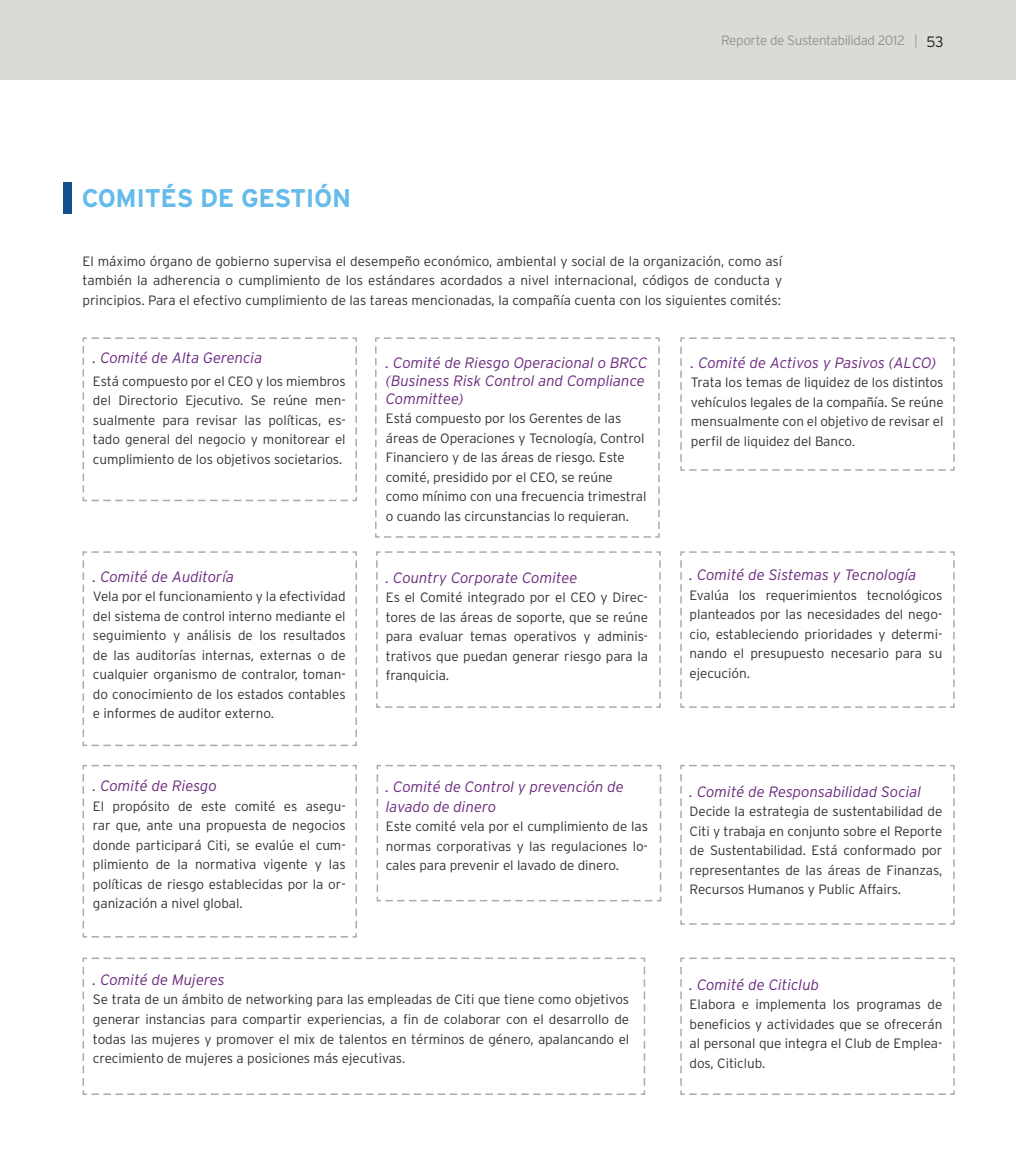
<style>
.page{position:relative;width:1016px;height:1152px;background:#fff}
.page>*{position:absolute;margin:0;border:0;box-sizing:border-box;transform-origin:0 0}
.t1{font:700 25.5px "Interstate";letter-spacing:-.015em;color:#65bbe9}
.t2{font:italic 300 15px/18px "Interstate";color:#6b2a7e}
.t3{font:300 13.5px/19.5px "Interstate";letter-spacing:-.005em;color:#333233;text-align:justify}
.t4{font:300 13.5px "Interstate";letter-spacing:-.03em;color:#949494}
.s1{font-weight:100;color:#231f20}
.s2{font-size:15px;color:#231f20}
.s3{font-family:"Minion Pro";font-weight:400}
</style>
<div class="page">
<div style="left:0;top:0;width:1015px;height:79px;background:#d9dbd4"></div>
<svg style="left:376px;top:551px;width:285px;height:157px"></svg>
<div style="left:63px;top:182px;width:9px;height:31px;background:#11508b"></div>
<svg style="left:82px;top:337px;width:275px;height:165px"></svg>
<svg style="left:82px;top:551px;width:275px;height:196px"></svg>
<svg style="left:82px;top:764px;width:275px;height:174px"></svg>
<svg style="left:680px;top:764px;width:275px;height:161px"></svg>
<svg style="left:680px;top:957px;width:275px;height:138px"></svg>
<svg style="left:376px;top:764px;width:286px;height:138px"></svg>
<svg style="left:82px;top:957px;width:564px;height:138px"></svg>
<svg style="left:680px;top:551px;width:275px;height:157px"></svg>
<svg style="left:680px;top:337px;width:275px;height:134px"></svg>
<svg style="left:375px;top:337px;width:285px;height:201px"></svg>
<p class="t1" style="left:82px;top:184px;width:271px">COMITÉS DE GESTIÓN</p>
<p class="t4" style="left:721px;top:33px;width:224px">Reporte de Sustentabilidad 2012 <span class="s1">|</span> <span class="s2">53</span></p>
<p class="t3" style="left:83px;top:251px;width:701px">El máximo órgano de gobierno supervisa el desempeño económico, ambiental y social de la organización, como así también la adherencia o cumplimiento de los estándares acordados a nivel internacional, códigos de conducta y principios. Para el efectivo cumplimiento de las tareas mencionadas, la compañía cuenta con los siguientes comités:</p>
<p class="t2" style="left:93px;top:349px;width:171px">. Comité de Alta Gerencia</p>
<p class="t3" style="left:93px;top:371px;width:254px">Está compuesto por el CEO y los miembros del Directorio Ejecutivo. Se reúne men&shy;sualmente para revisar las políticas, es&shy;tado general del negocio y monitorear el cumplimiento de los objetivos societarios.</p>
<p class="t2" style="left:93px;top:567px;width:143px">. Comité de Auditoría</p>
<p class="t3" style="left:93px;top:586px;width:254px">Vela por el funcionamiento y la efectividad del sistema de control interno mediante el seguimiento y análisis de los resultados de las auditorías internas, externas o de cualquier organismo de contralor, toman&shy;do conocimiento de los estados contables e informes de auditor externo.</p>
<p class="t2" style="left:93px;top:777px;width:125px">. Comité de Riesgo</p>
<p class="t3" style="left:93px;top:796px;width:254px">El propósito de este comité es asegu&shy;rar que, ante una propuesta de negocios donde participará Citi, se evalúe el cum&shy;plimiento de la normativa vigente y las políticas de riesgo establecidas por la or&shy;ganización a nivel global.</p>
<p class="t2" style="left:386px;top:353px;width:263px">. Comité de Riesgo Operacional o BRCC (Business Risk Control and Compliance<br>Committee)</p>
<p class="t3" style="left:386px;top:409px;width:262px;text-align:left">Está compuesto por los Gerentes de las áreas de Operaciones y Tecnología, Control Financiero y de las áreas de riesgo. Este comité, presidido por el CEO, se reúne como mínimo con una frecuencia trimestral o cuando las circunstancias lo requieran.</p>
<p class="t2" style="left:386px;top:568px;width:193px">. Country Corporate Comitee</p>
<p class="t3" style="left:386px;top:587px;width:264px">Es el Comité integrado por el CEO y Direc&shy;tores de las áreas de soporte, que se reúne para evaluar temas operativos y adminis&shy;trativos que puedan generar riesgo para la franquicia.</p>
<p class="t2" style="left:386px;top:778px;width:239px">. Comité de Control y prevención de</p>
<p class="t2" style="left:386px;top:797px;width:112px">lavado de dinero</p>
<p class="t3" style="left:386px;top:816px;width:264px">Este comité vela por el cumplimiento de las normas corporativas y las regulaciones lo&shy;cales para prevenir el lavado de dinero.</p>
<p class="t2" style="left:93px;top:970px;width:133px">. Comité de Mujeres</p>
<p class="t3" style="left:93px;top:989px;width:538px">Se trata de un ámbito de networking para las empleadas de Citi que tiene como objetivos generar instancias para compartir experiencias, a fin de colaborar con el desarrollo de todas las mujeres y promover el mix de talentos en términos de género, apalancando el crecimiento de mujeres a posiciones más ejecutivas.</p>
<p class="t2" style="left:691px;top:353px;width:247px">. Comité de Activos y Pasivos (ALCO)</p>
<p class="t3" style="left:691px;top:373px;width:254px">Trata los temas de liquidez de los distintos vehículos legales de la compañía. Se reúne mensualmente con el objetivo de revisar el perfil de liquidez del Banco<span class="s3">.</span></p>
<p class="t2" style="left:689px;top:565px;width:228px">. Comité de Sistemas y Tecnología</p>
<p class="t3" style="left:689px;top:585px;width:254px">Evalúa los requerimientos tecnológicos planteados por las necesidades del nego&shy;cio, estableciendo prioridades y determi&shy;nando el presupuesto necesario para su ejecución.</p>
<p class="t2" style="left:689px;top:782px;width:233px">. Comité de Responsabilidad Social</p>
<p class="t3" style="left:689px;top:801px;width:254px">Decide la estrategia de sustentabilidad de Citi y trabaja en conjunto sobre el Reporte de Sustentabilidad. Está conformado por representantes de las áreas de Finanzas, Recursos Humanos y Public Affairs.</p>
<p class="t2" style="left:689px;top:975px;width:131px">. Comité de Citiclub</p>
<p class="t3" style="left:689px;top:994px;width:254px">Elabora e implementa los programas de beneficios y actividades que se ofrecerán al personal que integra el Club de Emplea&shy;dos, Citiclub.</p>
</div>
